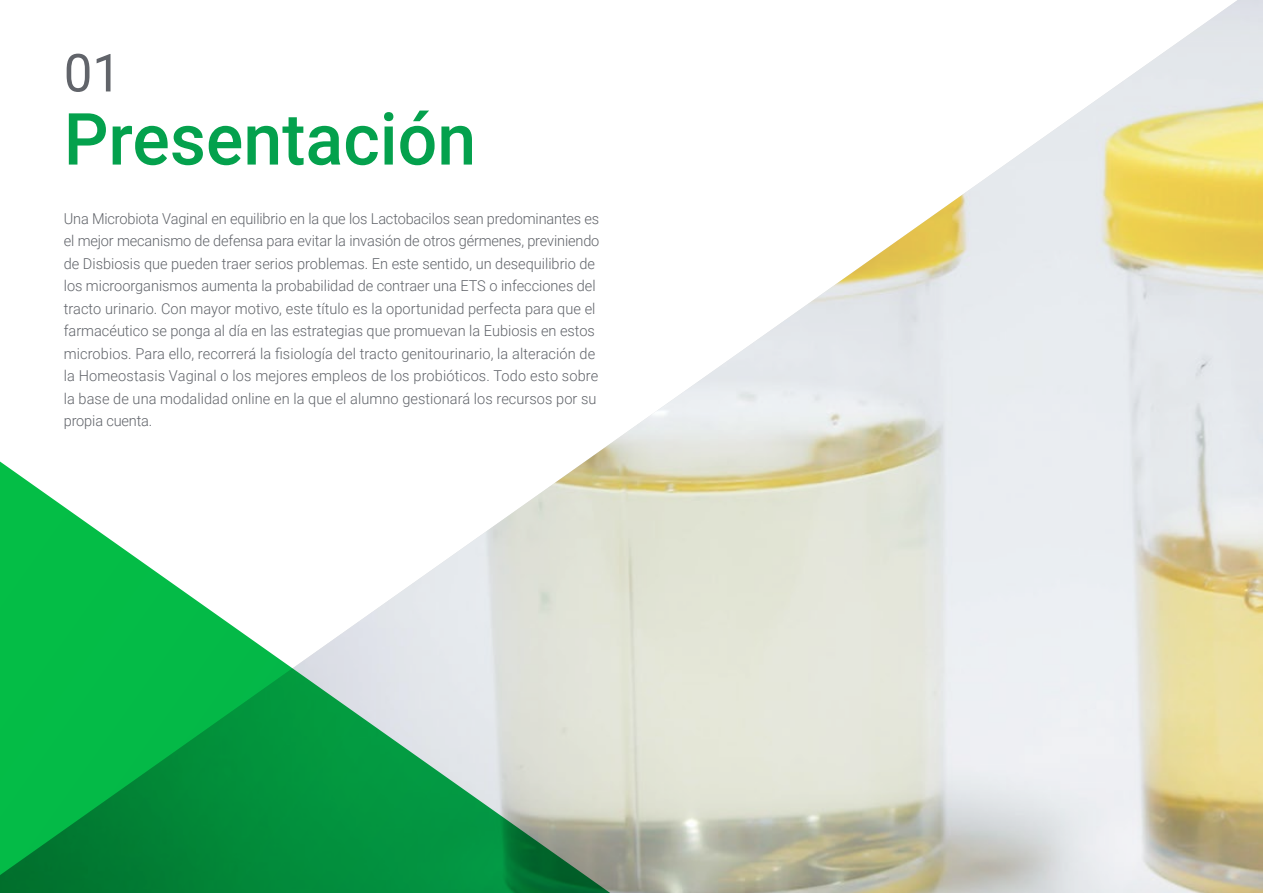
<style>
.page{position:relative;width:1263px;height:893px;background:#fff}
.page>*{position:absolute;margin:0;border:0;box-sizing:border-box;transform-origin:0 0}
.t1{font:500 72px "Roboto";color:#04a14d}
.t2{font:52.5px "Roboto";color:#61646a}
.t3{font:300 15px/22.5px "Roboto";color:#61646a}
</style>
<div class="page">
<img style="left:607px;top:0;width:656px;height:893px">
<svg style="left:0;top:446px;width:640px;height:447px"></svg>
<h2 class="t2" style="left:64px;top:36px;width:59px">01</h2>
<h1 class="t1" style="left:64px;top:89px;width:414px">Presentación</h1>
<p class="t3" style="left:64px;top:207px;width:537px">Una Microbiota Vaginal en equilibrio en la que los Lactobacilos sean predominantes es el mejor mecanismo de defensa para evitar la invasión de otros gérmenes, previniendo de Disbiosis que pueden traer serios problemas. En este sentido, un desequilibrio de los microorganismos aumenta la probabilidad de contraer una ETS o infecciones del tracto urinario. Con mayor motivo, este título es la oportunidad perfecta para que el farmacéutico se ponga al día en las estrategias que promuevan la Eubiosis en estos microbios. Para ello, recorrerá la fisiología del tracto genitourinario, la alteración de la Homeostasis Vaginal o los mejores empleos de los probióticos. Todo esto sobre la base de una modalidad online en la que el alumno gestionará los recursos por su propia cuenta.</p>
</div>
